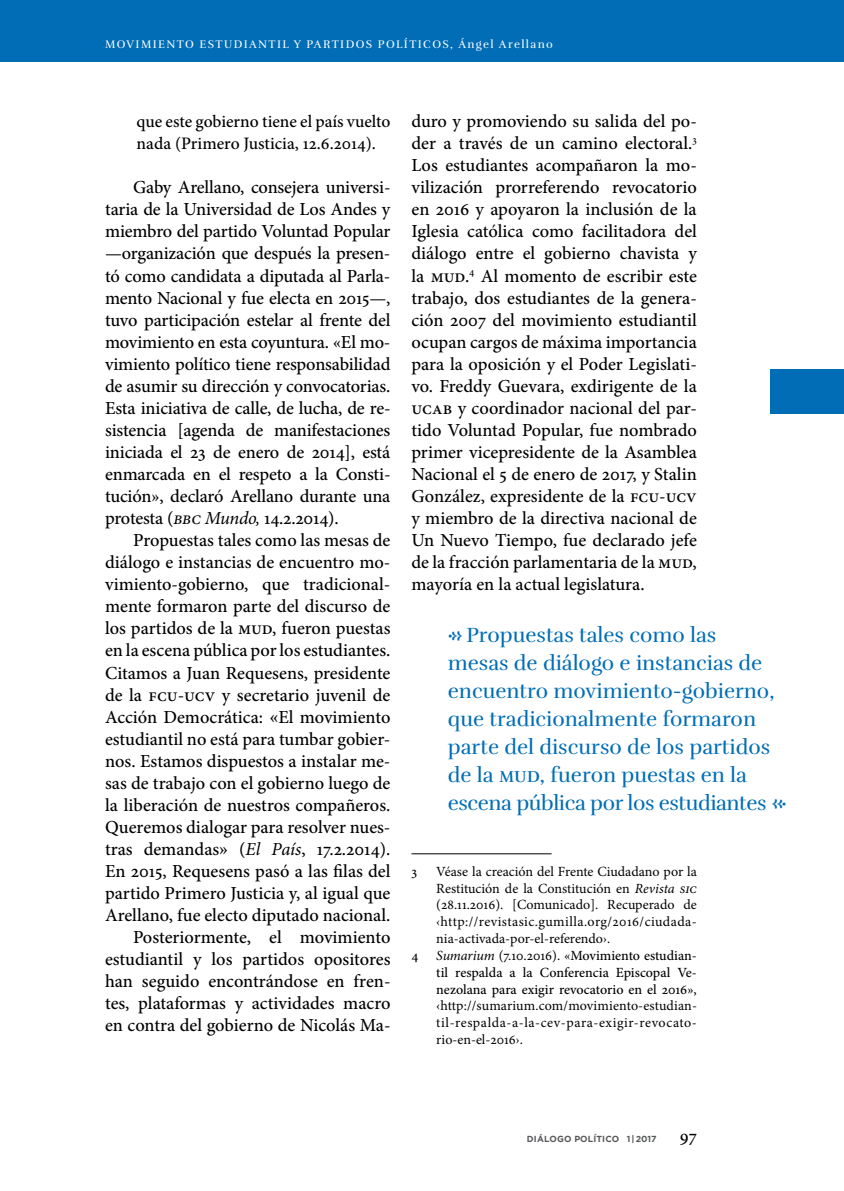
<style>
.page{position:relative;width:844px;height:1191px;background:#fff}
.page>*{position:absolute;margin:0;border:0;box-sizing:border-box;transform-origin:0 0}
.t1{font:21px/28px "Rufina";color:#006db6}
.t2{font:500 18.38px/22.1px "Minion Pro";color:#000;text-align:justify}
.t3{font:500 17.5px/22.1px "Minion Pro";letter-spacing:-.005em;color:#000}
.t4{font:14px/16.8px "Minion Pro";color:#000;text-align:justify}
.t5{font:500 14px "Minion Pro";color:#000}
.t6{font:11.38px "Rufina";letter-spacing:.12em;color:#fff}
.t7{font:700 8.75px "Gotham";letter-spacing:.015em;color:#58595b}
.s1{font-weight:400;font-style:italic}
.s2{font-size:20.12px}
.s3{font-style:italic}
.s4{font-weight:500}
</style>
<div class="page">
<div style="left:0;top:0;width:843px;height:62px;background:#006db6"></div>
<div style="left:770px;top:370px;width:73px;height:44px;background:#006db6"></div>
<hr style="left:411px;top:853px;width:140px;height:1px;background:#000">
<p class="t6" style="left:105px;top:37px;width:22px">Movimiento</p>
<p class="t6" style="left:199px;top:37px;width:26px">estudiantil</p>
<p class="t6" style="left:294px;top:37px;width:22px">y partido</p>
<p class="t6" style="left:366px;top:37px;width:21px">s político</p>
<p class="t6" style="left:442px;top:37px;width:112px">s, Ángel Arellano</p>
<p class="t3" style="left:136px;top:110px;width:255px">que este gobierno tiene el país vuelto nada (Primero Justicia, 12.6.2014).</p>
<p class="t2" style="left:105px;top:176px;width:287px;text-indent:28px">Gaby Arellano, consejera universi&shy;taria de la Universidad de Los Andes y miembro del partido Voluntad Popular —organización que después la presen&shy;tó como candidata a diputada al Parla&shy;mento Nacional y fue electa en 2015—, tuvo participación estelar al frente del movimiento en esta coyuntura. «El mo&shy;vimiento político tiene responsabilidad de asumir su dirección y convocatorias.<br>Esta iniciativa de calle, de lucha, de re&shy;sistencia [agenda de manifestaciones iniciada el 23 de enero de 2014], está enmarcada en el respeto a la Consti&shy;tución», declaró Arellano durante una protesta (<span class="s1">bbc Mundo,</span> 14.2.2014).</p>
<p class="t2" style="left:105px;top:529px;width:287px;text-align:right">Propuestas tales como las mesas de diálogo e instancias de encuentro mo&shy;vimiento-gobierno, que tradicional&shy;mente formaron parte del discurso de los partidos de la mud, fueron puestas en la escena pública por los estudiantes.<br>Citamos a Juan Requesens, presidente de la fcu-ucv y secretario juvenil de Acción Democrática: <span class="s2">«</span>El movimiento estudiantil no está para tumbar gobier&shy;nos. Estamos dispuestos a instalar me&shy;sas de trabajo con el gobierno luego de la liberación de nuestros compañeros.<br>Queremos dialogar para resolver nues&shy;tras demandas<span class="s2">»</span> (<span class="s1">El País</span>, 17.2.2014).<br>En 2015, Requesens pasó a las filas del partido Primero Justicia y, al igual que Arellano, fue electo diputado nacional.<br>Posteriormente, el movimiento estudiantil y los partidos opositores han seguido encontrándose en fren&shy;tes, plataformas y actividades macro en contra del gobierno de Nicolás Ma-</p>
<p class="t2" style="left:411px;top:110px;width:287px">duro y promoviendo su salida del po&shy;der a través de un camino electoral.<sup>3<br></sup>Los estudiantes acompañaron la mo&shy;vilización prorreferendo revocatorio en 2016 y apoyaron la inclusión de la Iglesia católica como facilitadora del diálogo entre el gobierno chavista y la mud.<sup>4</sup> Al momento de escribir este trabajo, dos estudiantes de la genera&shy;ción 2007 del movimiento estudiantil ocupan cargos de máxima importancia para la oposición y el Poder Legislati&shy;vo. Freddy Guevara, exdirigente de la ucab y coordinador nacional del par&shy;tido Voluntad Popular, fue nombrado primer vicepresidente de la Asamblea Nacional el 5 de enero de 2017, y Stalin González, expresidente de la fcu-ucv y miembro de la directiva nacional de Un Nuevo Tiempo, fue declarado jefe de la fracción parlamentaria de la mud, mayoría en la actual legislatura.</p>
<p class="t1" style="left:448px;top:621px;width:328px;text-indent:18px">Propuestas tales como las mesas de diálogo e instancias de encuentro movimiento-gobierno, que tradicionalmente formaron parte del discurso de los partidos de la mud, fueron puestas en la escena pública por los estudiantes</p>
<p class="t5" style="left:411px;top:862px;width:7px">3</p>
<p class="t4" style="left:436px;top:863px;width:262px">Véase la creación del Frente Ciudadano por la Restitución de la Constitución en <span class="s3">Revista sic </span>(28.11.2016). [Comunicado]. Recuperado de ‹http://revistasic.gumilla.org/2016/ciudada&shy;nia-activada-por-el-referendo›.</p>
<p class="t5" style="left:411px;top:946px;width:8px">4</p>
<p class="t4" style="left:436px;top:947px;width:262px"><span class="s3">Sumarium</span> (7.10.2016). «<span class="s4">Movimiento estudian&shy;til respalda a la Conferencia Episcopal Ve&shy;nezolana para exigir revocatorio en el 2016», ‹</span>http://sumarium.com/movimiento-estudian&shy;til-respalda-a-la-cev-para-exigir-revocato&shy;rio-en-el-2016›.</p>
<p class="t7" style="left:527px;top:1133px;width:131px">DIÁLOGO POLÍTICO 1 |2017</p>
<p class="t2" style="left:679px;top:1124px;width:18px">97</p>
</div>
